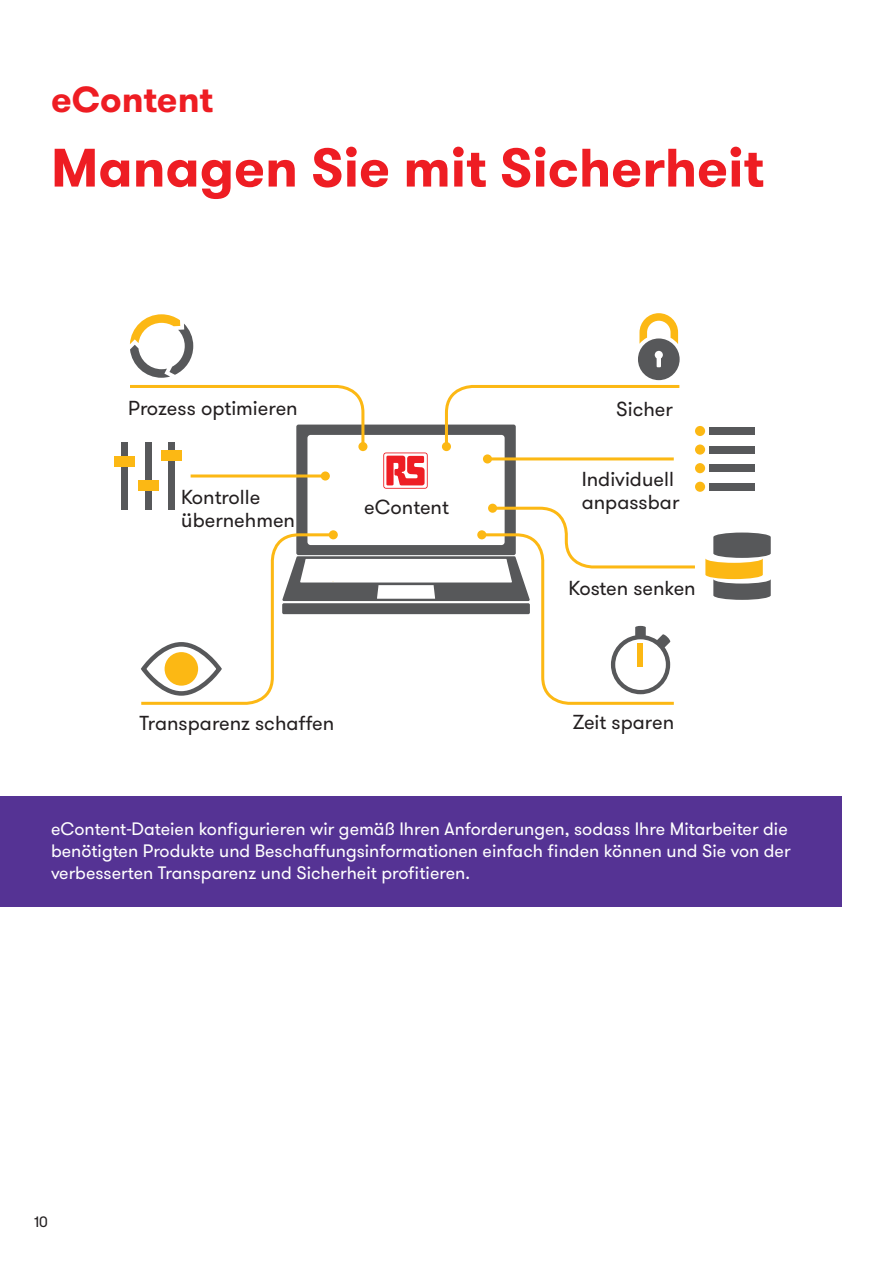
<style>
.page{position:relative;width:893px;height:1263px;background:#fff}
.page>*{position:absolute;margin:0;border:0;box-sizing:border-box;transform-origin:0 0}
.t1{font:700 54px "GT Walsheim Pro";color:#ee1d23}
.t2{font:700 36px "GT Walsheim Pro";color:#ee1d23}
.t3{font:20.25px/22.4px "GT Walsheim Pro";color:#231f20}
.t4{font:18px/21.8px "GT Walsheim Pro";color:#fff}
.t5{font:15px "GT Walsheim Pro";color:#231f20}
</style>
<div class="page">
<div style="left:638px;top:338px;width:42px;height:42px;background:#57585a;border-radius:50%"></div>
<div style="left:296px;top:425px;width:220px;height:130px;background:#57585a;border-radius:2px"></div>
<div style="left:307px;top:435px;width:198px;height:110px;background:#fff;border-radius:3px"></div>
<svg style="left:129px;top:314px;width:237px;height:136px"></svg>
<div style="left:358px;top:442px;width:9px;height:9px;background:#fcb814;border-radius:50%"></div>
<svg style="left:443px;top:385px;width:237px;height:65px"></svg>
<div style="left:442px;top:442px;width:9px;height:9px;background:#fcb814;border-radius:50%"></div>
<svg style="left:141px;top:505px;width:554px;height:200px"></svg>
<div style="left:488px;top:504px;width:9px;height:9px;background:#fcb814;border-radius:50%"></div>
<hr style="left:191px;top:474px;width:135px;height:3px;background:#fcb814">
<div style="left:321px;top:471px;width:9px;height:9px;background:#fcb814;border-radius:50%"></div>
<hr style="left:487px;top:457px;width:187px;height:3px;background:#fcb814">
<div style="left:483px;top:454px;width:9px;height:9px;background:#fcb814;border-radius:50%"></div>
<div style="left:121px;top:442px;width:7px;height:68px;background:#57585a"></div>
<div style="left:115px;top:457px;width:20px;height:10px;background:#fcb814"></div>
<div style="left:145px;top:442px;width:7px;height:68px;background:#57585a"></div>
<div style="left:138px;top:480px;width:20px;height:10px;background:#fcb814"></div>
<div style="left:168px;top:442px;width:7px;height:68px;background:#57585a"></div>
<div style="left:161px;top:450px;width:21px;height:10px;background:#fcb814"></div>
<div style="left:695px;top:426px;width:10px;height:10px;background:#fcb814;border-radius:50%"></div>
<div style="left:709px;top:427px;width:45px;height:8px;background:#57585a"></div>
<div style="left:695px;top:444px;width:10px;height:11px;background:#fcb814;border-radius:50%"></div>
<div style="left:709px;top:446px;width:45px;height:7px;background:#57585a"></div>
<div style="left:695px;top:463px;width:10px;height:10px;background:#fcb814;border-radius:50%"></div>
<div style="left:709px;top:464px;width:45px;height:8px;background:#57585a"></div>
<div style="left:695px;top:482px;width:10px;height:10px;background:#fcb814;border-radius:50%"></div>
<div style="left:709px;top:483px;width:45px;height:8px;background:#57585a"></div>
<svg style="left:639px;top:313px;width:39px;height:31px"></svg>
<svg style="left:655px;top:351px;width:8px;height:16px"></svg>
<svg style="left:383px;top:452px;width:45px;height:37px"></svg>
<div style="left:141px;top:642px;width:80px;height:54px;border:5px solid #57585a;border-radius:50%"></div>
<div style="left:165px;top:652px;width:33px;height:34px;background:#fcb814;border-radius:50%"></div>
<svg style="left:705px;top:532px;width:66px;height:68px"></svg>
<div style="left:0;top:796px;width:842px;height:111px;background:#553394"></div>
<h2 class="t2" style="left:51px;top:76px;width:164px">eContent</h2>
<h1 class="t1" style="left:51px;top:132px;width:715px">Managen Sie mit Sicherheit</h1>
<p class="t3" style="left:128px;top:397px;width:171px">Prozess optimieren</p>
<p class="t3" style="left:181px;top:487px;width:115px">Kontrolle übernehmen</p>
<p class="t3" style="left:364px;top:496px;width:86px">eContent</p>
<p class="t3" style="left:139px;top:712px;width:196px">Transparenz schaffen</p>
<p class="t3" style="left:616px;top:398px;width:58px">Sicher</p>
<p class="t3" style="left:582px;top:468px;width:99px">Individuell anpassbar</p>
<p class="t3" style="left:569px;top:578px;width:129px">Kosten senken</p>
<p class="t3" style="left:573px;top:711px;width:103px">Zeit sparen</p>
<p class="t4" style="left:51px;top:818px;width:741px">eContent-Dateien konfigurieren wir gemäß Ihren Anforderungen, sodass Ihre Mitarbeiter die benötigten Produkte und Beschaffungsinformationen einfach finden können und Sie von der verbesserten Transparenz und Sicherheit profitieren.</p>
<p class="t5" style="left:34px;top:1213px;width:15px">10</p>
</div>
